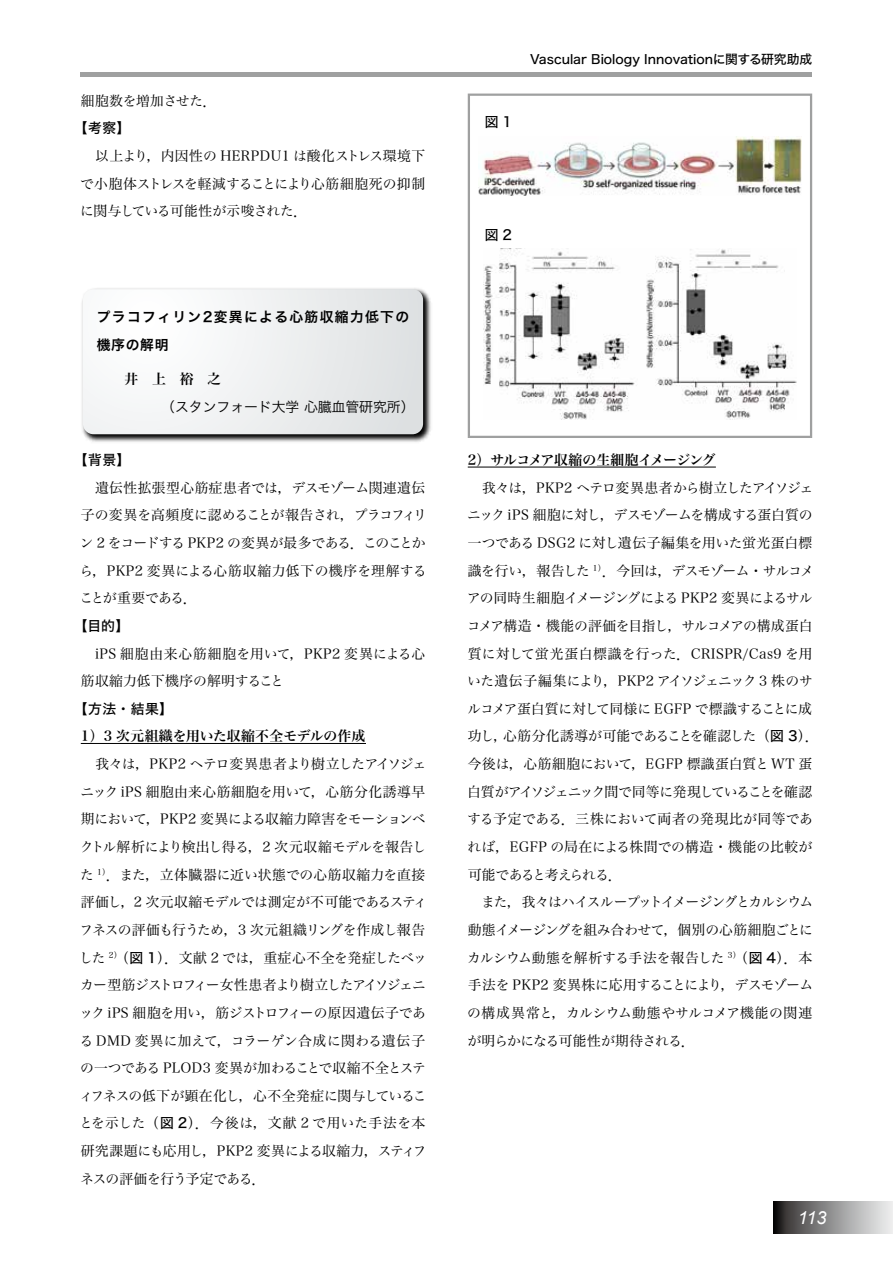
<style>
.page{position:relative;width:893px;height:1263px;background:#fff}
.page>*{position:absolute;margin:0;border:0;box-sizing:border-box;transform-origin:0 0}
.t1{font:italic 18px "Arial";color:#fff}
.t2{font:13.8px/27.6px "Hira Min Pro N W3";letter-spacing:-.01em;color:#000}
.t3{font:13.8px/27.6px "Hira Min Pro N W3";letter-spacing:.03em;color:#000}
.t4{font:13.8px "Hira Min Pro N W6";letter-spacing:-.005em;color:#000}
.t5{font:13.8px/27.6px "Hira Kaku Pro N W6";letter-spacing:.095em;color:#000}
.t6{font:13.8px "Hira Kaku Pro N W5";letter-spacing:.03em;color:#000}
.t7{font:13.8px "Hira Min Pro N W6";letter-spacing:-.025em;color:#000}
.t8{font:13.8px "Hira Kaku Pro N W3";color:#000}
.t9{font:13.8px "Hira Min Pro N W3";letter-spacing:-.03em;color:#000}
.t10{font:12.75px "Hira Kaku Pro N W5";color:#000}
.s1{font-family:"Hira Kaku Pro N W5"}
</style>
<div class="page">
<svg style="left:774px;top:1201px;width:119px;height:32px;background:#8f8e8e"></svg>
<div style="left:81px;top:72px;width:731px;height:5px;background:#9fa0a0"></div>
<hr style="left:81px;top:743px;width:285px;height:1px;background:#000">
<img style="left:82px;top:288px;width:349px;height:154px">
<svg style="left:83px;top:289px;width:340px;height:145px"></svg>
<hr style="left:468px;top:467px;width:248px;height:1px;background:#000">
<img style="left:484px;top:249px;width:312px;height:170px">
<img style="left:478px;top:136px;width:323px;height:60px">
<div style="left:468px;top:94px;width:344px;height:344px;border:2px solid #9fa0a0"></div>
<p class="t9" style="left:81px;top:89px;width:137px">細胞数を増加させた．</p>
<p class="t6" style="left:74px;top:116px;width:58px">【考察】</p>
<p class="t2" style="left:80px;top:141px;width:347px;text-align:justify">　以上より，内因性の HERPDU1 は酸化ストレス環境下で小胞体ストレスを軽減することにより心筋細胞死の抑制に関与している可能性が示唆された．</p>
<p class="t5" style="left:97px;top:302px;width:314px">プラコフィリン2変異による心筋収縮力低下の機序の解明</p>
<p class="t4" style="left:124px;top:367px;width:98px">井　上　裕　之</p>
<p class="t8" style="left:161px;top:394px;width:255px">（スタンフォード大学 心臓血管研究所）</p>
<p class="t6" style="left:74px;top:447px;width:58px">【背景】</p>
<p class="t2" style="left:80px;top:472px;width:349px">　遺伝性拡張型心筋症患者では，デスモゾーム関連遺伝子の変異を高頻度に認めることが報告され，プラコフィリン 2 をコードする PKP2 の変異が最多である．このことから，PKP2 変異による心筋収縮力低下の機序を理解することが重要である．</p>
<p class="t6" style="left:74px;top:613px;width:57px">【目的】</p>
<p class="t3" style="left:81px;top:638px;width:346px">　iPS 細胞由来心筋細胞を用いて，PKP2 変異による心筋収縮力低下機序の解明すること</p>
<p class="t6" style="left:74px;top:696px;width:101px">【方法・結果】</p>
<p class="t4" style="left:81px;top:724px;width:286px">1）3 次元組織を用いた収縮不全モデルの作成</p>
<p class="t2" style="left:79px;top:749px;width:350px">　我々は，PKP2 ヘテロ変異患者より樹立したアイソジェニック iPS 細胞由来心筋細胞を用いて，心筋分化誘導早期において，PKP2 変異による収縮力障害をモーションベクトル解析により検出し得る，2 次元収縮モデルを報告した <sup>1）</sup>．また，立体臓器に近い状態での心筋収縮力を直接評価し，2 次元収縮モデルでは測定が不可能であるスティフネスの評価も行うため，3 次元組織リングを作成し報告した <sup>2）</sup>（<span class="s1">図 1</span>）．文献 2 では，重症心不全を発症したベッカー型筋ジストロフィー女性患者より樹立したアイソジェニック iPS 細胞を用い，筋ジストロフィーの原因遺伝子である DMD 変異に加えて，コラーゲン合成に関わる遺伝子の一つである PLOD3 変異が加わることで収縮不全とスティフネスの低下が顕在化し，心不全発症に関与していることを示した（<span class="s1">図 2</span>）．今後は，文献 2 で用いた手法を本研究課題にも応用し，PKP2 変異による収縮力，スティフネスの評価を行う予定である．</p>
<p class="t6" style="left:485px;top:109px;width:29px">図 1</p>
<p class="t10" style="left:530px;top:48px;width:284px">Vascular Biology Innovationに関する研究助成</p>
<p class="t6" style="left:485px;top:222px;width:29px">図 2</p>
<p class="t7" style="left:468px;top:448px;width:249px">2）サルコメア収縮の生細胞イメージング</p>
<p class="t2" style="left:467px;top:472px;width:354px">　我々は，PKP2 ヘテロ変異患者から樹立したアイソジェニック iPS 細胞に対し，デスモゾームを構成する蛋白質の一つである DSG2 に対し遺伝子編集を用いた蛍光蛋白標識を行い，報告した <sup>1）</sup>．今回は，デスモゾーム・サルコメアの同時生細胞イメージングによる PKP2 変異によるサルコメア構造・機能の評価を目指し，サルコメアの構成蛋白質に対して蛍光蛋白標識を行った．CRISPR/Cas9 を用いた遺伝子編集により，PKP2 アイソジェニック 3 株のサルコメア蛋白質に対して同様に EGFP で標識することに成功し，心筋分化誘導が可能であることを確認した（<span class="s1">図 3</span>）．今後は，心筋細胞において，EGFP 標識蛋白質とWT 蛋白質がアイソジェニック間で同等に発現していることを確認する予定である．三株において両者の発現比が同等であれば，EGFP の局在による株間での構造・機能の比較が可能であると考えられる．<br>　また，我々はハイスループットイメージングとカルシウム動態イメージングを組み合わせて，個別の心筋細胞ごとにカルシウム動態を解析する手法を報告した <sup>3）</sup>（<span class="s1">図 4</span>）．本手法を PKP2 変異株に応用することにより，デスモゾームの構成異常と，カルシウム動態やサルコメア機能の関連が明らかになる可能性が期待される．</p>
<h1 class="t1" style="left:798px;top:1206px;width:30px">113</h1>
</div>
